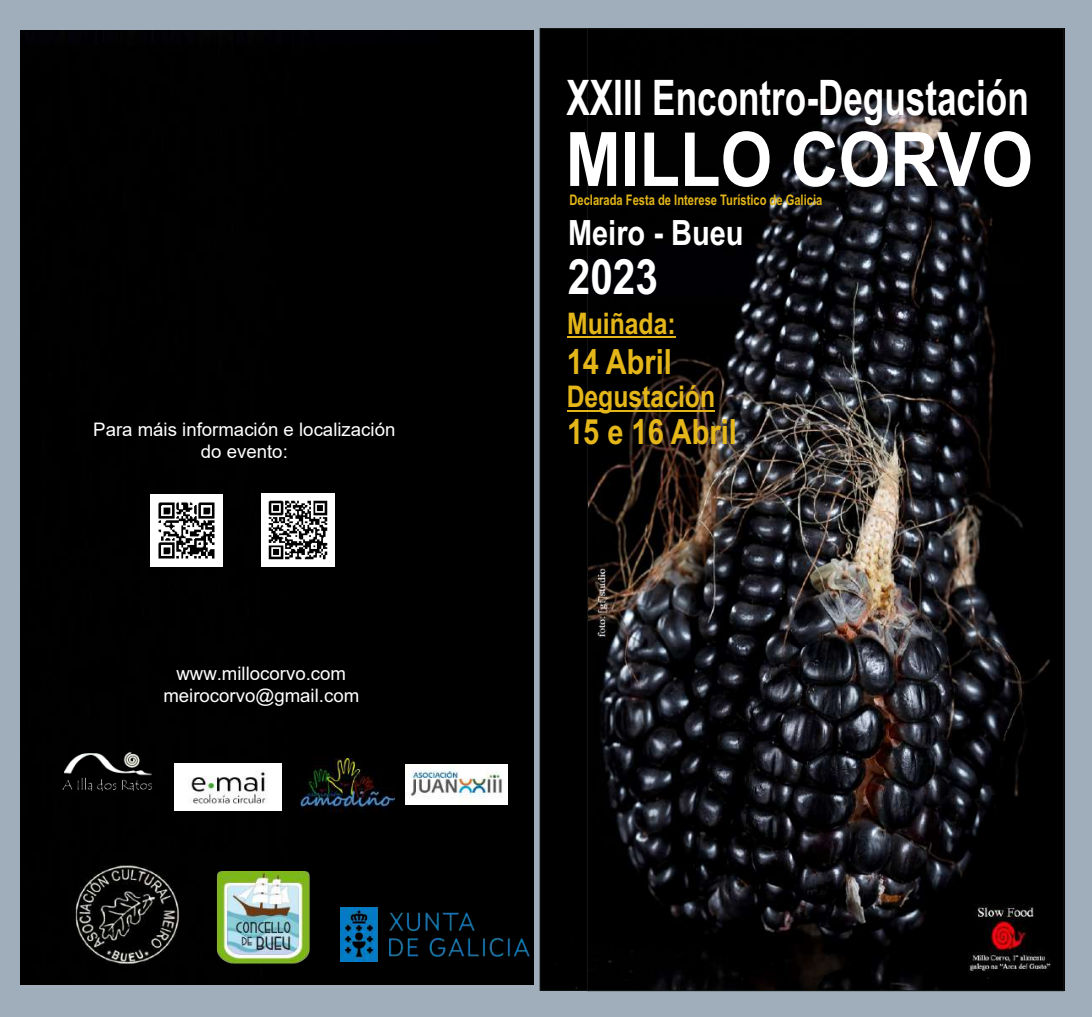
<style>
.page{position:relative;width:1092px;height:1017px;background:#fff}
.page>*{position:absolute;margin:0;border:0;box-sizing:border-box;transform-origin:0 0}
.t1{font:700 75.08px "Arial";color:#fff;scale:.88 1}
.t2{font:700 49px "Arial";color:#fff;scale:.72 1}
.t3{font:700 48.82px "Arial";color:#fff;scale:.83 1}
.t4{font:700 34.82px "Arial";color:#e4b61a;scale:.83 1}
.t5{font:700 34.82px "Arial";color:#fff;scale:.83 1}
.t6{font:700 29.75px "Arial";color:#e4b61a;scale:.83 1}
.t7{font:18.55px/21.9px "Arial";color:#fff;text-align:center}
.t8{font:700 14.53px "Arial";color:#e4b61a;scale:.76 1}
</style>
<div class="page">
<div style="left:0;top:0;width:1091px;height:1017px;background:#9faeba"></div>
<div style="left:21px;top:30px;width:512px;height:954px;background:#000"></div>
<img style="left:72px;top:859px;width:109px;height:109px;border-radius:50%">
<div style="left:541px;top:30px;width:46px;height:959px;background:#000"></div>
<img style="left:589px;top:30px;width:473px;height:959px">
<hr style="left:567px;top:336px;width:108px;height:2px;background:#e4b61a">
<hr style="left:567px;top:410px;width:147px;height:1px;background:#e4b61a">
<img style="left:174px;top:763px;width:107px;height:48px">
<img style="left:300px;top:758px;width:94px;height:58px">
<img style="left:405px;top:765px;width:102px;height:39px">
<img style="left:59px;top:743px;width:96px;height:56px">
<img style="left:340px;top:907px;width:190px;height:54px">
<img style="left:195px;top:871px;width:131px;height:94px">
<img style="left:961px;top:898px;width:89px;height:76px">
<img style="left:150px;top:495px;width:73px;height:72px">
<img style="left:261px;top:494px;width:73px;height:72px">
<p class="t7" style="left:93px;top:418px;width:303px;line-height:22.4px">Para máis información e localización do evento:</p>
<p class="t7" style="left:163px;top:662px;width:197px">www.millocorvo.com meirocorvo@gmail.com</p>
<h2 class="t2" style="left:566px;top:80px;width:643px">XXIII Encontro-Degustación</h2>
<h1 class="t1" style="left:565px;top:131px;width:532px">MILLO CORVO</h1>
<p class="t8" style="left:569px;top:195px;width:334px">Declarada Festa de Interese Turístico de Galicia</p>
<h3 class="t5" style="left:568px;top:219px;width:213px">Meiro - Bueu</h3>
<h3 class="t3" style="left:567px;top:258px;width:110px">2023</h3>
<h3 class="t6" style="left:567px;top:312px;width:132px">Muiñada:</h3>
<h3 class="t4" style="left:566px;top:348px;width:128px">14 Abril</h3>
<h3 class="t6" style="left:566px;top:375px;width:180px">Degustación</h3>
<h3 class="t4" style="left:567px;top:418px;width:206px">15 e 16 Abril</h3>
</div>
